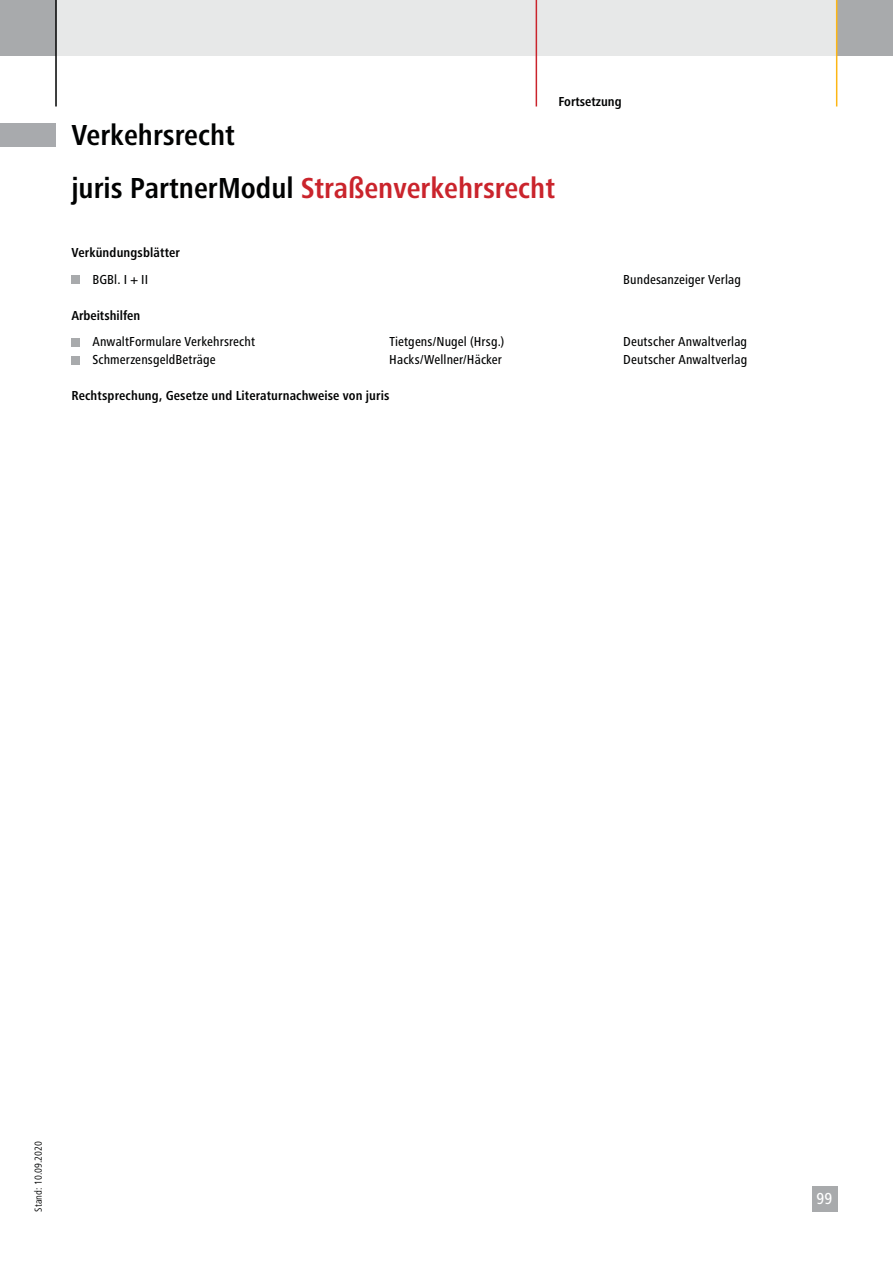
<style>
.page{position:relative;width:893px;height:1263px;background:#fff}
.page>*{position:absolute;margin:0;border:0;box-sizing:border-box;transform-origin:0 0}
.t1{font:700 condensed 30px "Frutiger Next Pro";color:#ca242c}
.t2{font:700 condensed 30px "Frutiger Next Pro";color:#010202}
.t3{font:500 condensed 16.5px "Frutiger Next Pro";color:#fff}
.t4{font:500 condensed 13.5px "Frutiger Next Pro";letter-spacing:.01em;color:#010202}
.t5{font:700 condensed 13.5px "Frutiger Next Pro";letter-spacing:.01em;color:#010202}
.t6{font:condensed 10.5px "Frutiger Next Pro";color:#010202}
.s1{color:#010202}
</style>
<div class="page">
<div style="left:812px;top:1186px;width:25px;height:25px;background:#a8aaac"></div>
<div style="left:55px;top:0;width:782px;height:56px;background:#e7e8e8"></div>
<div style="left:0;top:0;width:55px;height:56px;background:#a8aaac"></div>
<div style="left:837px;top:0;width:56px;height:56px;background:#a8aaac"></div>
<hr style="left:55px;top:0;width:2px;height:107px;background:#010202">
<hr style="left:836px;top:0;width:1px;height:107px;background:#fdb614">
<hr style="left:536px;top:0;width:1px;height:107px;background:#ca242c">
<div style="left:0;top:124px;width:55px;height:23px;background:#a8aaad"></div>
<div style="left:71px;top:275px;width:9px;height:9px;background:#a8aaac"></div>
<div style="left:71px;top:338px;width:9px;height:8px;background:#a8aaac"></div>
<div style="left:71px;top:356px;width:9px;height:8px;background:#a8aaac"></div>
<h1 class="t2" style="left:71px;top:123px;width:165px">Verkehrsrecht</h1>
<p class="t5" style="left:558px;top:96px;width:65px">Fortsetzung</p>
<h1 class="t1" style="left:71px;top:176px;width:485px"><span class="s1">juris PartnerModul</span> Straßenverkehrsrecht</h1>
<p class="t5" style="left:71px;top:247px;width:110px">Verkündungsblätter</p>
<p class="t4" style="left:92px;top:274px;width:57px">BGBl. I + II</p>
<p class="t4" style="left:623px;top:274px;width:119px">Bundesanzeiger Verlag</p>
<p class="t5" style="left:71px;top:310px;width:70px">Arbeitshilfen</p>
<p class="t4" style="left:92px;top:336px;width:164px">AnwaltFormulare Verkehrsrecht</p>
<p class="t4" style="left:389px;top:336px;width:116px">Tietgens/Nugel (Hrsg.)</p>
<p class="t4" style="left:623px;top:336px;width:126px">Deutscher Anwaltverlag</p>
<p class="t4" style="left:92px;top:354px;width:125px">SchmerzensgeldBeträge</p>
<p class="t4" style="left:389px;top:354px;width:114px">Hacks/Wellner/Häcker</p>
<p class="t4" style="left:623px;top:354px;width:125px">Deutscher Anwaltverlag</p>
<p class="t5" style="left:71px;top:390px;width:320px">Rechtsprechung, Gesetze und Literaturnachweise von juris</p>
<p class="t6" style="left:34px;top:1212px;width:72px;rotate:-90deg">Stand: 10.09.2020</p>
<p class="t3" style="left:817px;top:1192px;width:17px">99</p>
</div>
